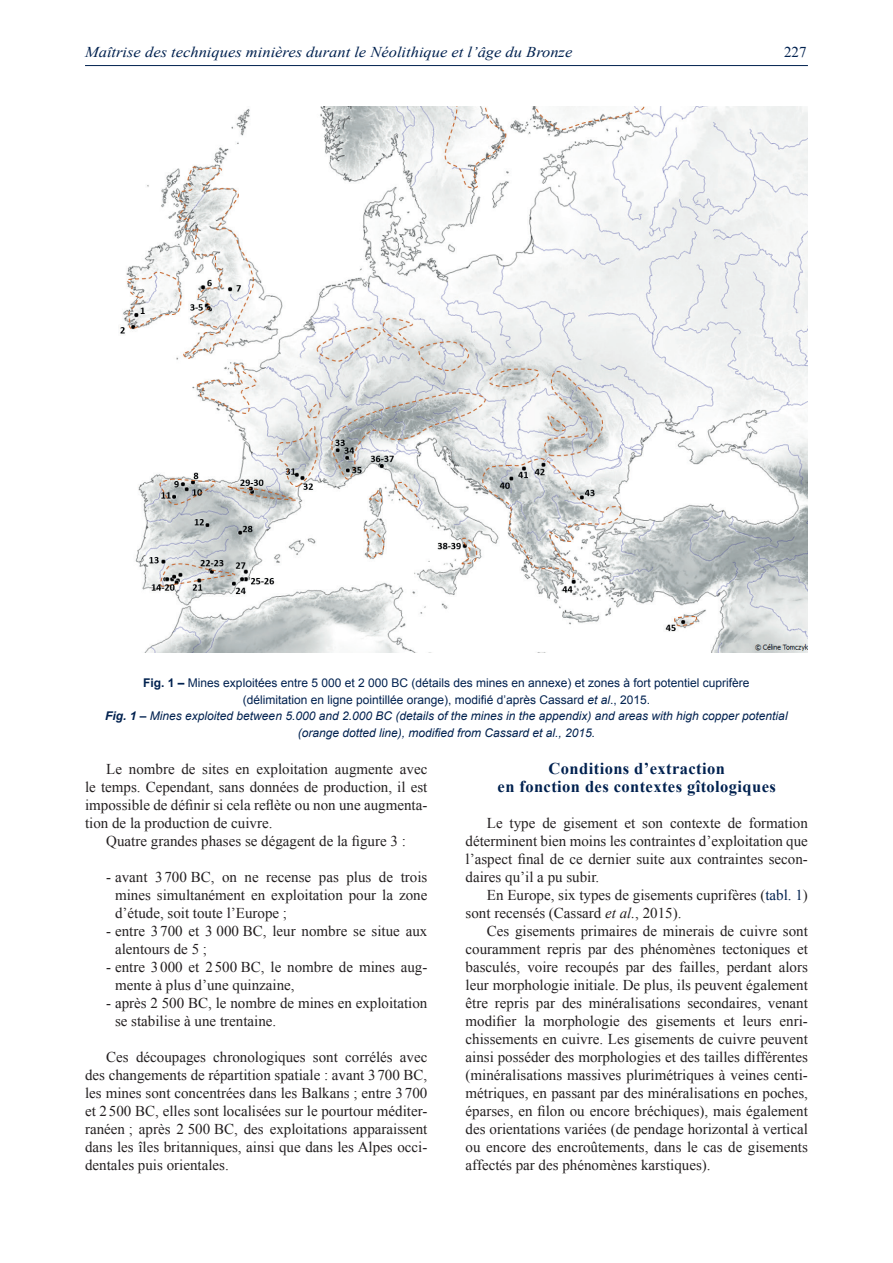
<style>
.page{position:relative;width:893px;height:1263px;background:#fff}
.page>*{position:absolute;margin:0;border:0;box-sizing:border-box;transform-origin:0 0}
.t1{font:700 16.5px/18px "Times New Roman";letter-spacing:.025em;color:#00214f;text-align:center}
.t2{font:15px/18px "Times New Roman";color:#231f20;text-align:justify}
.t3{font:italic 15px "Times New Roman";color:#00214f;scale:1.1 1}
.t4{font:15px "Times New Roman";color:#00214f}
.t5{font:12px/16.5px "Arial";color:#00214f;text-align:center}
.s1{font-weight:700}
.s2{font-style:italic}
.s3{font-weight:700;font-style:italic}
.s4{color:#00214f}
</style>
<div class="page">
<hr style="left:85px;top:65px;width:723px;height:1px;background:#00214f">
<img style="left:120px;top:106px;width:688px;height:547px">
<p class="t3" style="left:85px;top:42px;width:444px">Maîtrise des techniques minières durant le Néolithique et l’âge du Bronze</p>
<p class="t4" style="left:784px;top:42px;width:24px">227</p>
<p class="t5" style="left:105px;top:675px;width:684px"><span class="s1">Fig. 1 –</span> Mines exploitées entre 5 000 et 2 000 BC (détails des mines en annexe) et zones à fort potentiel cuprifère<br>(délimitation en ligne pointillée orange), modifié d’après Cassard <span class="s2">et al</span>., 2015.<br><span class="s3">Fig. 1 –</span> <span class="s2">Mines exploited between 5.000 and 2.000 BC (details of the mines in the appendix) and areas with high copper potential (orange dotted line), modified from Cassard et al., 2015.</span></p>
<p class="t2" style="left:85px;top:760px;width:344px;text-indent:21px">Le nombre de sites en exploitation augmente avec le temps. Cependant, sans données de production, il est impossible de définir si cela reflète ou non une augmenta&shy;tion de la production de cuivre.</p>
<p class="t2" style="left:106px;top:832px;width:301px">Quatre grandes phases se dégagent de la figure 3 :</p>
<p class="t2" style="left:115px;top:868px;width:314px;text-indent:-9px">- avant 3700 BC, on ne recense pas plus de trois mines simultanément en exploitation pour la zone d’étude, soit toute l’Europe ;</p>
<p class="t2" style="left:115px;top:922px;width:314px;text-indent:-9px">- entre 3700 et 3 000 BC, leur nombre se situe aux alentours de 5 ;</p>
<p class="t2" style="left:115px;top:958px;width:314px;text-indent:-9px">- entre 3 000 et 2 500 BC, le nombre de mines aug&shy;mente à plus d’une quinzaine,</p>
<p class="t2" style="left:115px;top:994px;width:314px;text-indent:-9px">- après 2 500 BC, le nombre de mines en exploitation se stabilise à une trentaine.</p>
<p class="t2" style="left:85px;top:1048px;width:344px;text-indent:21px">Ces découpages chronologiques sont corrélés avec des changements de répartition spatiale : avant 3700 BC, les mines sont concentrées dans les Balkans ; entre 3700 et 2500 BC, elles sont localisées sur le pourtour méditer&shy;ranéen ; après 2 500 BC, des exploitations apparaissent dans les îles britanniques, ainsi que dans les Alpes occi&shy;dentales puis orientales.</p>
<p class="t1" style="left:498px;top:759px;width:280px">Conditions d’extraction<br>en fonction des contextes gîtologiques</p>
<p class="t2" style="left:466px;top:814px;width:344px;text-indent:21px">Le type de gisement et son contexte de formation déterminent bien moins les contraintes d’exploitation que l’aspect final de ce dernier suite aux contraintes secon&shy;daires qu’il a pu subir.</p>
<p class="t2" style="left:466px;top:886px;width:344px;text-indent:21px">En Europe, six types de gisements cuprifères (<span class="s4">tabl. 1</span>) sont recensés (Cassard <span class="s2">et al.</span>, 2015).</p>
<p class="t2" style="left:466px;top:922px;width:344px;text-indent:21px">Ces gisements primaires de minerais de cuivre sont couramment repris par des phénomènes tectoniques et basculés, voire recoupés par des failles, perdant alors leur morphologie initiale. De plus, ils peuvent également être repris par des minéralisations secondaires, venant modifier la morphologie des gisements et leurs enri&shy;chissements en cuivre. Les gisements de cuivre peuvent ainsi posséder des morphologies et des tailles différentes (minéralisations massives plurimétriques à veines centi&shy;métriques, en passant par des minéralisations en poches, éparses, en filon ou encore bréchiques), mais également des orientations variées (de pendage horizontal à vertical ou encore des encroûtements, dans le cas de gisements affectés par des phénomènes karstiques).</p>
</div>
